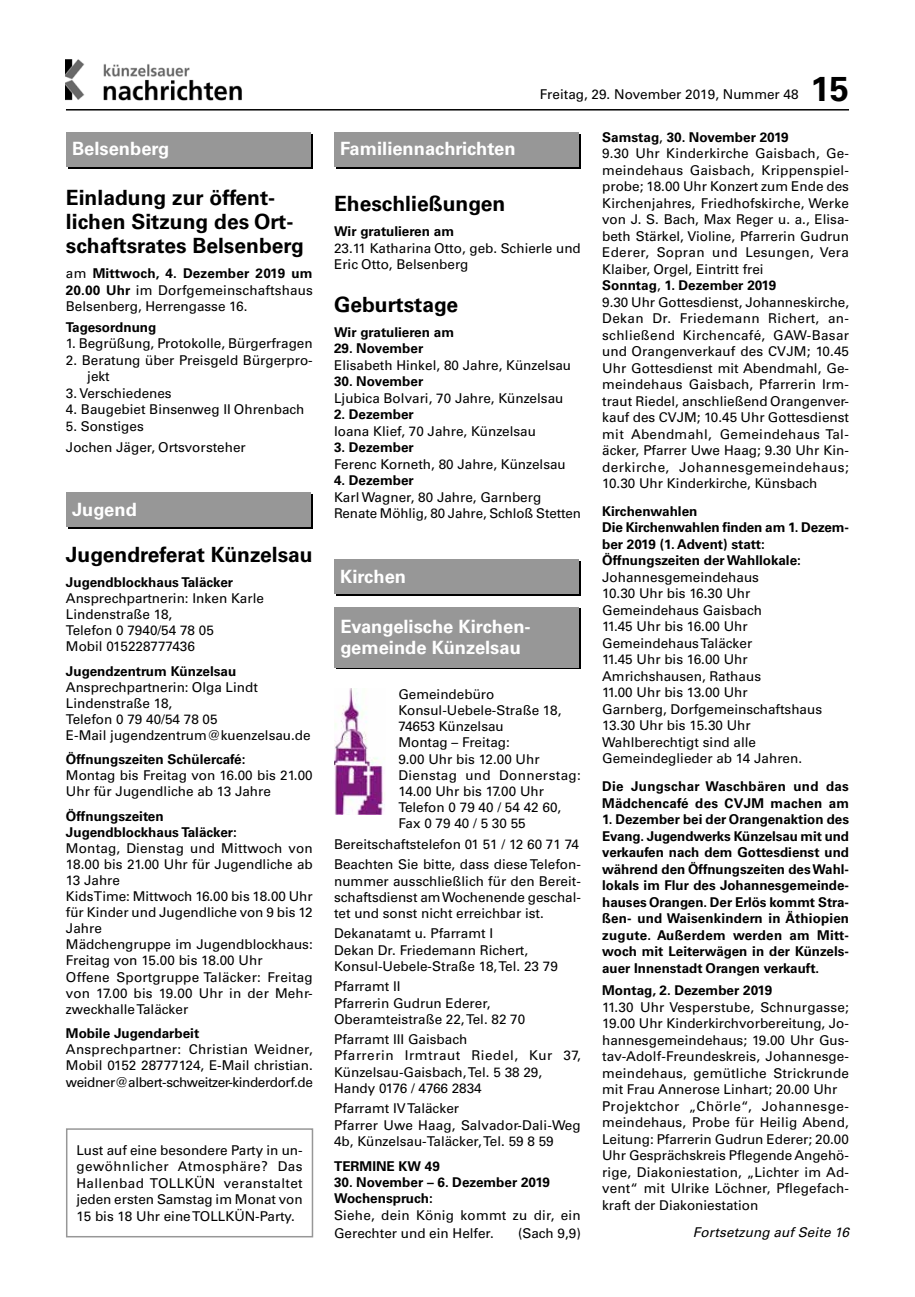
<style>
.page{position:relative;width:915px;height:1297px;background:#fff}
.page>*{position:absolute;margin:0;border:0;box-sizing:border-box;transform-origin:0 0}
.t1{font:700 34.5px "Univers LT Pro 65";color:#000}
.t2{font:700 21px/24px "Univers LT Pro 65";color:#000}
.t3{font:700 18.3px/21.5px "Univers LT Pro 65";color:#fff}
.t4{font:13.5px/16.5px "Univers LT Pro 55 Roman";color:#000}
.t5{font:700 13.5px/16.5px "Univers LT Pro 65";color:#000}
.t6{font:italic 13.5px "Univers LT Pro 55";letter-spacing:.01em;color:#000}
.s1{font-family:"Univers LT Pro 55 Roman";font-weight:400}
.s2{font-family:"Univers LT Pro 65";font-weight:700}
</style>
<div class="page">
<hr style="left:66px;top:109px;width:782px;height:2px;background:#000">
<img style="left:66px;top:60px;width:176px;height:41px">
<div style="left:68px;top:134px;width:245px;height:34px;background:linear-gradient(to right,#979797,#979797)"></div>
<div style="left:66px;top:132px;width:244px;height:34px;background:#979797"></div>
<div style="left:68px;top:495px;width:245px;height:34px;background:#000"></div>
<div style="left:66px;top:493px;width:244px;height:34px;background:#979797"></div>
<div style="left:336px;top:134px;width:244px;height:34px;background:#979797"></div>
<div style="left:334px;top:132px;width:244px;height:34px;background:#979797"></div>
<div style="left:336px;top:561px;width:244px;height:35px;background:#000"></div>
<div style="left:334px;top:560px;width:244px;height:34px;background:#979797"></div>
<div style="left:336px;top:609px;width:244px;height:60px;background:#979797"></div>
<div style="left:334px;top:607px;width:245px;height:60px;background:#979797"></div>
<img style="left:334px;top:689px;width:51px;height:125px">
<div style="left:66px;top:1128px;width:247px;height:109px;border:2px solid #979797"></div>
<h3 class="t3" style="left:72px;top:138px;width:99px">Belsenberg</h3>
<h2 class="t2" style="left:66px;top:186px;width:239px">Einladung zur öffent&shy;lichen Sitzung des Ort&shy;schaftsrates Belsenberg</h2>
<p class="t5" style="left:66px;top:265px;width:248px"><span class="s1">am</span> Mittwoch, 4. Dezember 2019 um</p>
<p class="t4" style="left:66px;top:282px;width:248px"><span class="s2">20.00 Uhr</span> im Dorfgemeinschaftshaus<br>Belsenberg, Herrengasse 16.</p>
<p class="t5" style="left:66px;top:319px;width:92px">Tagesordnung</p>
<p class="t4" style="left:66px;top:335px;width:248px">1. Begrüßung, Protokolle, Bürgerfragen</p>
<p class="t4" style="left:87px;top:352px;width:227px;text-indent:-21px">2. Beratung über Preisgeld Bürgerpro&shy;jekt</p>
<p class="t4" style="left:66px;top:385px;width:107px">3. Verschiedenes</p>
<p class="t4" style="left:66px;top:401px;width:240px">4. Baugebiet Binsenweg II Ohrenbach</p>
<p class="t4" style="left:66px;top:416px;width:181px;line-height:20.7px">5. Sonstiges<br>Jochen Jäger, Ortsvorsteher</p>
<h3 class="t3" style="left:72px;top:499px;width:66px">Jugend</h3>
<h2 class="t2" style="left:66px;top:542px;width:248px">Jugendreferat Künzelsau</h2>
<p class="t5" style="left:66px;top:574px;width:169px">Jugendblockhaus Taläcker</p>
<p class="t4" style="left:66px;top:590px;width:199px;line-height:16px">Ansprechpartnerin: Inken Karle<br>Lindenstraße 18,<br>Telefon 0 7940/54 78 05<br>Mobil 015228777436</p>
<p class="t5" style="left:66px;top:663px;width:172px">Jugendzentrum Künzelsau</p>
<p class="t4" style="left:66px;top:679px;width:246px;line-height:16px">Ansprechpartnerin: Olga Lindt<br>Lindenstraße 18,<br>Telefon 0 79 40/54 78 05<br>E-Mail jugendzentrum@kuenzelsau.de</p>
<p class="t5" style="left:66px;top:751px;width:181px">Öffnungszeiten Schülercafé:</p>
<p class="t4" style="left:66px;top:768px;width:248px;line-height:16px">Montag bis Freitag von 16.00 bis 21.00<br>Uhr für Jugendliche ab 13 Jahre</p>
<p class="t5" style="left:66px;top:808px;width:172px;line-height:16px">Öffnungszeiten<br>Jugendblockhaus Taläcker:</p>
<p class="t4" style="left:66px;top:840px;width:248px;line-height:16px">Montag, Dienstag und Mittwoch von<br>18.00 bis 21.00 Uhr für Jugendliche ab<br>13 Jahre<br>Kids Time: Mittwoch 16.00 bis 18.00 Uhr für Kinder und Jugendliche von 9 bis 12<br>Jahre<br>Mädchengruppe im Jugendblockhaus:<br>Freitag von 15.00 bis 18.00 Uhr<br>Offene Sportgruppe Taläcker: Freitag von 17.00 bis 19.00 Uhr in der Mehr&shy;zweckhalle Taläcker</p>
<p class="t5" style="left:66px;top:1025px;width:135px">Mobile Jugendarbeit</p>
<p class="t4" style="left:66px;top:1041px;width:248px;text-align:justify">Ansprechpartner: Christian Weidner, Mobil 0152 28777124, E-Mail christian. weidner@albert-schweitzer-kinderdorf.de</p>
<p class="t4" style="left:76px;top:1142px;width:228px;text-align:justify">Lust auf eine besondere Party in un&shy;gewöhnlicher Atmosphäre? Das Hallenbad TOLLKÜN veranstaltet jeden ersten Samstag im Monat von 15 bis 18 Uhr eine TOLLKÜN-Party.</p>
<p class="t4" style="left:539px;top:86px;width:260px">Freitag, 29. November 2019, Nummer 48</p>
<h1 class="t1" style="left:810px;top:68px;width:40px">15</h1>
<h3 class="t3" style="left:340px;top:138px;width:177px">Familiennachrichten</h3>
<h2 class="t2" style="left:334px;top:192px;width:173px">Eheschließungen</h2>
<p class="t5" style="left:334px;top:223px;width:121px">Wir gratulieren am</p>
<p class="t4" style="left:334px;top:239px;width:248px">23.11 Katharina Otto, geb. Schierle und<br>Eric Otto, Belsenberg</p>
<h2 class="t2" style="left:334px;top:292px;width:126px">Geburtstage</h2>
<p class="t5" style="left:334px;top:324px;width:121px">Wir gratulieren am</p>
<p class="t5" style="left:334px;top:340px;width:91px">29. November</p>
<p class="t4" style="left:334px;top:357px;width:238px">Elisabeth Hinkel, 80 Jahre, Künzelsau</p>
<p class="t5" style="left:334px;top:373px;width:91px">30. November</p>
<p class="t4" style="left:334px;top:390px;width:231px">Ljubica Bolvari, 70 Jahre, Künzelsau</p>
<p class="t5" style="left:334px;top:406px;width:81px">2. Dezember</p>
<p class="t4" style="left:334px;top:423px;width:203px">Ioana Klief, 70 Jahre, Künzelsau</p>
<p class="t5" style="left:334px;top:439px;width:81px">3. Dezember</p>
<p class="t4" style="left:334px;top:456px;width:233px">Ferenc Korneth, 80 Jahre, Künzelsau</p>
<p class="t5" style="left:334px;top:472px;width:81px">4. Dezember</p>
<p class="t4" style="left:334px;top:489px;width:248px">Karl Wagner, 80 Jahre, Garnberg<br>Renate Möhlig, 80 Jahre, Schloß Stetten</p>
<h3 class="t3" style="left:340px;top:566px;width:67px">Kirchen</h3>
<h3 class="t3" style="left:340px;top:616px;width:192px">Evangelische Kirchen&shy;gemeinde Künzelsau</h3>
<p class="t4" style="left:398px;top:686px;width:184px">Gemeindebüro<br>Konsul-Uebele-Straße 18,<br>74653 Künzelsau<br>Montag – Freitag:<br>9.00 Uhr bis 12.00 Uhr<br>Dienstag und Donnerstag:<br>14.00 Uhr bis 17.00 Uhr<br>Telefon 0 79 40 / 54 42 60,<br>Fax 0 79 40 / 5 30 55</p>
<p class="t4" style="left:334px;top:834px;width:248px;line-height:20.5px">Bereitschaftstelefon 01 51 / 12 60 71 74<br>Beachten Sie bitte, dass diese Telefon-</p>
<p class="t4" style="left:334px;top:873px;width:248px;text-align:justify">nummer ausschließlich für den Bereit&shy;schaftsdienst am Wochenende geschal&shy;tet und sonst nicht erreichbar ist.</p>
<p class="t4" style="left:334px;top:925px;width:225px">Dekanatamt u. Pfarramt I<br>Dekan Dr. Friedemann Richert,<br>Konsul-Uebele-Straße 18, Tel. 23 79</p>
<p class="t4" style="left:334px;top:978px;width:193px">Pfarramt II<br>Pfarrerin Gudrun Ederer,<br>Oberamteistraße 22, Tel. 82 70</p>
<p class="t4" style="left:334px;top:1031px;width:248px">Pfarramt III Gaisbach<br>Pfarrerin Irmtraut Riedel, Kur 37,<br>Künzelsau-Gaisbach, Tel. 5 38 29,<br>Handy 0176 / 4766 2834</p>
<p class="t4" style="left:334px;top:1100px;width:248px">Pfarramt IV Taläcker<br>Pfarrer Uwe Haag, Salvador-Dali-Weg<br>4b, Künzelsau-Taläcker, Tel. 59 8 59</p>
<p class="t5" style="left:334px;top:1157px;width:107px">TERMINE KW 49</p>
<p class="t5" style="left:334px;top:1174px;width:217px">30. November – 6. Dezember 2019<br>Wochenspruch:</p>
<p class="t4" style="left:334px;top:1207px;width:248px;line-height:17.2px">Siehe, dein König kommt zu dir, ein<br>Gerechter und ein Helfer.</p>
<p class="t4" style="left:518px;top:1224px;width:64px">(Sach 9,9)</p>
<p class="t5" style="left:602px;top:129px;width:188px">Samstag<span class="s1">,</span> 30. November 2019</p>
<p class="t4" style="left:602px;top:145px;width:248px;text-align:justify">9.30 Uhr Kinderkirche Gaisbach, Ge&shy;meindehaus Gaisbach, Krippenspiel&shy;probe; 18.00 Uhr Konzert zum Ende des Kirchenjahres, Friedhofskirche, Werke von J. S. Bach, Max Reger u. a., Elisa&shy;beth Stärkel, Violine, Pfarrerin Gudrun Ederer, Sopran und Lesungen, Vera Klaiber, Orgel, Eintritt frei</p>
<p class="t5" style="left:602px;top:277px;width:176px">Sonntag<span class="s1">,</span> 1. Dezember 2019</p>
<p class="t4" style="left:602px;top:294px;width:248px;text-align:justify">9.30 Uhr Gottesdienst, Johanneskirche, Dekan Dr. Friedemann Richert, an&shy;schließend Kirchencafé, GAW-Basar und Orangenverkauf des CVJM; 10.45<br>Uhr Gottesdienst mit Abendmahl, Ge&shy;meindehaus Gaisbach, Pfarrerin Irm&shy;traut Riedel, anschließend Orangenver&shy;kauf des CVJM; 10.45 Uhr Gottesdienst mit Abendmahl, Gemeindehaus Tal&shy;äcker, Pfarrer Uwe Haag; 9.30 Uhr Kin&shy;derkirche, Johannesgemeindehaus; 10.30 Uhr Kinderkirche, Künsbach</p>
<p class="t5" style="left:602px;top:503px;width:248px">Kirchenwahlen<br>Die Kirchenwahlen finden am 1. Dezem&shy;ber 2019 (1. Advent) statt:<br>Öffnungszeiten der Wahllokale:</p>
<p class="t4" style="left:602px;top:569px;width:221px">Johannesgemeindehaus<br>10.30 Uhr bis 16.30 Uhr<br>Gemeindehaus Gaisbach<br>11.45 Uhr bis 16.00 Uhr<br>Gemeindehaus Taläcker<br>11.45 Uhr bis 16.00 Uhr<br>Amrichshausen, Rathaus<br>11.00 Uhr bis 13.00 Uhr<br>Garnberg, Dorfgemeinschaftshaus<br>13.30 Uhr bis 15.30 Uhr<br>Wahlberechtigt sind alle<br>Gemeindeglieder ab 14 Jahren.</p>
<p class="t5" style="left:602px;top:778px;width:248px">Die Jungschar Waschbären und das<br>Mädchencafé des CVJM machen am</p>
<p class="t5" style="left:602px;top:811px;width:248px;text-align:justify">1. Dezember bei der Orangenaktion des Evang. Jugendwerks Künzelsau mit und verkaufen nach dem Gottesdienst und während den Öffnungszeiten des Wahl&shy;lokals im Flur des Johannesgemeinde&shy;hauses Orangen. Der Erlös kommt Stra&shy;ßen- und Waisenkindern in Äthiopien zugute. Außerdem werden am Mitt&shy;woch mit Leiterwägen in der Künzels&shy;auer Innenstadt Orangen verkauft.</p>
<p class="t5" style="left:602px;top:982px;width:171px">Montag, 2. Dezember 2019</p>
<p class="t4" style="left:602px;top:998px;width:248px">11.30 Uhr Vesperstube, Schnurgasse; 19.00 Uhr Kinderkirchvorbereitung, Jo&shy;hannesgemeindehaus; 19.00 Uhr Gus&shy;tav-Adolf-Freundeskreis, Johannesge&shy;meindehaus, gemütliche Strickrunde mit Frau Annerose Linhart; 20.00 Uhr Projektchor „Chörle“, Johannesge&shy;meindehaus, Probe für Heilig Abend, Leitung: Pfarrerin Gudrun Ederer; 20.00<br>Uhr Gesprächskreis Pflegende Angehö&shy;rige, Diakoniestation, „Lichter im Ad&shy;vent“ mit Ulrike Löchner, Pflegefach&shy;kraft der Diakoniestation</p>
<p class="t6" style="left:692px;top:1224px;width:157px">Fortsetzung auf Seite 16</p>
</div>
